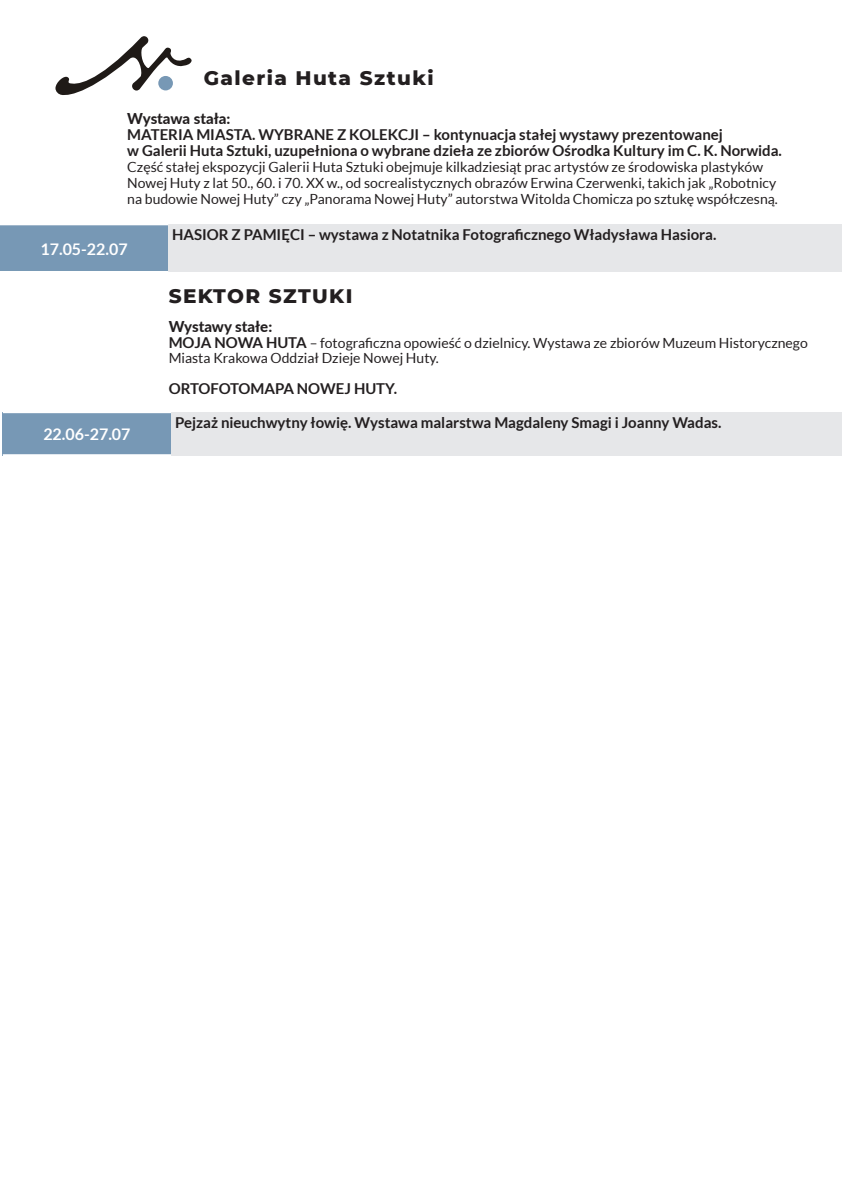
<style>
.page{position:relative;width:842px;height:1191px;background:#fff}
.page>*{position:absolute;margin:0;border:0;box-sizing:border-box;transform-origin:0 0}
.t1{font:800 20px "Montserrat";letter-spacing:.07em;color:#231f20}
.t2{font:700 16px "Lato";color:#fff}
.t3{font:700 15px/16px "Lato";color:#231f20}
.t4{font:800 15px "Lato";color:#231f20}
.t5{font:14px/16px "Lato";color:#231f20}
.s1{font-weight:700;font-size:15px}
</style>
<div class="page">
<svg style="left:55px;top:36px;width:137px;height:59px"></svg>
<div style="left:0;top:224px;width:168px;height:48px;background:#7798b5"></div>
<div style="left:168px;top:224px;width:674px;height:48px;background:#e6e7e9"></div>
<hr style="left:0;top:223px;width:168px;height:2px;background:#fff">
<hr style="left:0;top:271px;width:168px;height:2px;background:#fff">
<div style="left:3px;top:412px;width:168px;height:43px;background:#7798b5"></div>
<div style="left:171px;top:412px;width:671px;height:43px;background:#e6e7e9"></div>
<hr style="left:3px;top:411px;width:168px;height:2px;background:#fff">
<hr style="left:3px;top:454px;width:168px;height:2px;background:#fff">
<p class="t1" style="left:204px;top:63px;width:231px">Galeria Huta Sztuki</p>
<p class="t4" style="left:127px;top:108px;width:105px">Wystawa stała:</p>
<p class="t3" style="left:127px;top:127px;width:656px">MATERIA MIASTA. WYBRANE Z KOLEKCJI – kontynuacja stałej wystawy prezentowanej<br>w Galerii Huta Sztuki, uzupełniona o wybrane dzieła ze zbiorów Ośrodka Kultury im C. K. Norwida.</p>
<p class="t5" style="left:127px;top:159px;width:652px">Część stałej ekspozycji Galerii Huta Sztuki obejmuje kilkadziesiąt prac artystów ze środowiska plastyków<br>Nowej Huty z lat 50., 60. i 70. XX w., od socrealistycznych obrazów Erwina Czerwenki, takich jak „Robotnicy na budowie Nowej Huty” czy „Panorama Nowej Huty” autorstwa Witolda Chomicza po sztukę współczesną.</p>
<p class="t2" style="left:41px;top:240px;width:89px">17.05-22.07</p>
<p class="t2" style="left:43px;top:425px;width:89px">22.06-27.07</p>
<p class="t3" style="left:172px;top:227px;width:546px">HASIOR Z PAMIĘCI – wystawa z Notatnika Fotograficznego Władysława Hasiora.</p>
<p class="t1" style="left:169px;top:281px;width:185px">SEKTOR SZTUKI</p>
<p class="t4" style="left:169px;top:315px;width:105px">Wystawy stałe:</p>
<p class="t5" style="left:169px;top:335px;width:641px;line-height:15px"><span class="s1">MOJA NOWA HUTA</span> – fotograficzna opowieść o dzielnicy. Wystawa ze zbiorów Muzeum Historycznego<br>Miasta Krakowa Oddział Dzieje Nowej Huty.</p>
<p class="t3" style="left:169px;top:380px;width:230px">ORTOFOTOMAPA NOWEJ HUTY.</p>
<p class="t3" style="left:175px;top:414px;width:548px">Pejzaż nieuchwytny łowię. Wystawa malarstwa Magdaleny Smagi i Joanny Wadas.</p>
</div>
